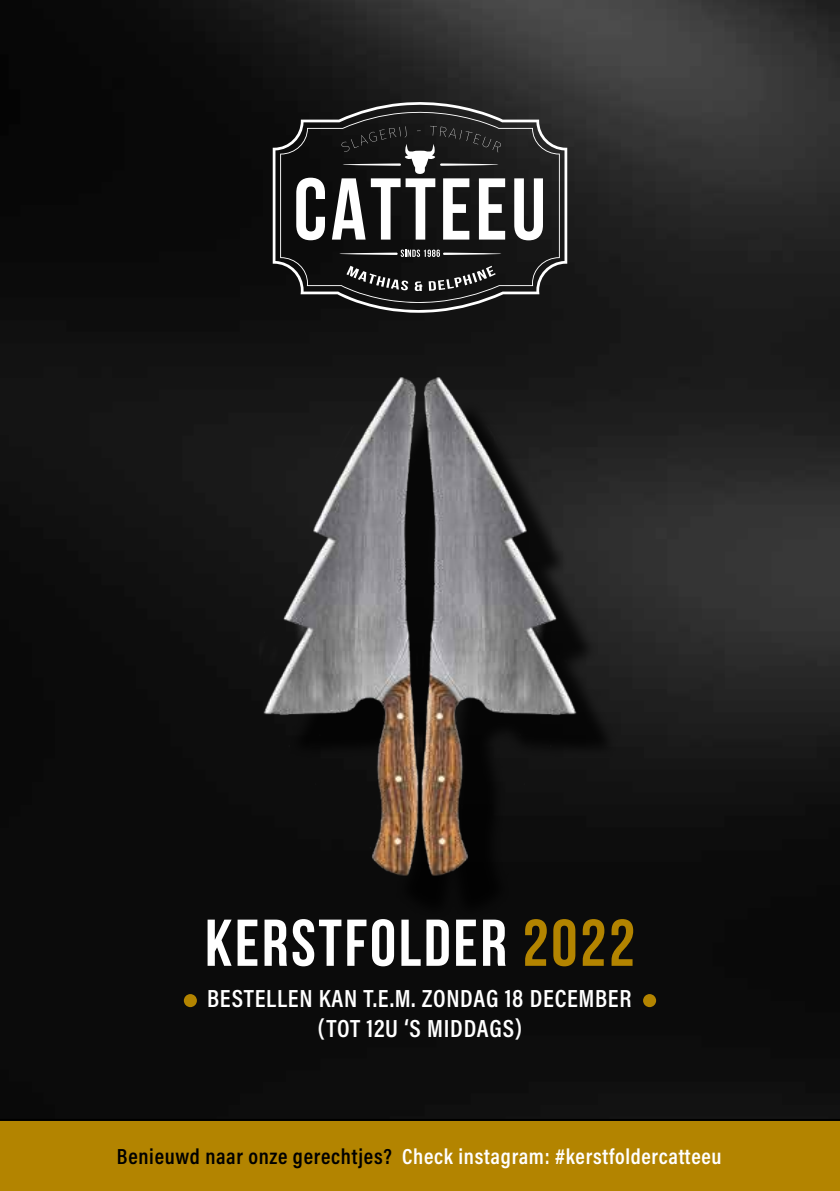
<style>
.page{position:relative;width:840px;height:1191px;background:#fff}
.page>*{position:absolute;margin:0;border:0;box-sizing:border-box;transform-origin:0 0}
.t1{font:66px "Bebas Neue";letter-spacing:.04em;color:#fff}
.t2{font:600 25px/30px "Acumin Pro Cond";letter-spacing:.03em;color:#fff;text-align:center}
.t3{font:600 22px "Acumin Pro Cond";letter-spacing:.03em;color:#fff}
.s1{color:#b38400}
.s2{color:#000}
</style>
<div class="page">
<img style="left:0;top:0;width:839px;height:1119px">
<div style="left:627px;top:1108px;width:160px;height:11px;background:#121212"></div>
<div style="left:285px;top:401px;width:332px;height:517px;background:#0b0b0b"></div>
<img style="left:109px;top:331px;width:621px;height:575px">
<div style="left:184px;top:994px;width:13px;height:13px;background:#b38400;border-radius:50%"></div>
<div style="left:642px;top:994px;width:13px;height:13px;background:#b38400;border-radius:50%"></div>
<svg style="left:272px;top:101px;width:295px;height:212px;background:#393939"></svg>
<svg style="left:280px;top:111px;width:279px;height:192px;background:#232323"></svg>
<svg style="left:296px;top:178px;width:29px;height:62px"></svg>
<svg style="left:514px;top:178px;width:28px;height:62px"></svg>
<svg style="left:346px;top:266px;width:62px;height:24px"></svg>
<svg style="left:414px;top:281px;width:8px;height:10px"></svg>
<svg style="left:428px;top:266px;width:67px;height:25px;background:#3e3e3e"></svg>
<hr style="left:339px;top:253px;width:58px;height:2px;background:#fff">
<hr style="left:443px;top:253px;width:58px;height:2px;background:#fff">
<svg style="left:400px;top:249px;width:39px;height:8px"></svg>
<svg style="left:332px;top:126px;width:173px;height:114px"></svg>
<div style="left:0;top:1119px;width:839px;height:72px;background:#b38400"></div>
<h1 class="t1" style="left:205px;top:906px;width:431px">KERSTFOLDER <span class="s1">2022</span></h1>
<p class="t2" style="left:207px;top:983px;width:425px">BESTELLEN KAN T.E.M. ZONDAG 18 DECEMBER (TOT 12U ‘S MIDDAGS)</p>
<p class="t3" style="left:117px;top:1141px;width:606px"><span class="s2">Benieuwd naar onze gerechtjes?</span> Check instagram: #kerstfoldercatteeu</p>
</div>
